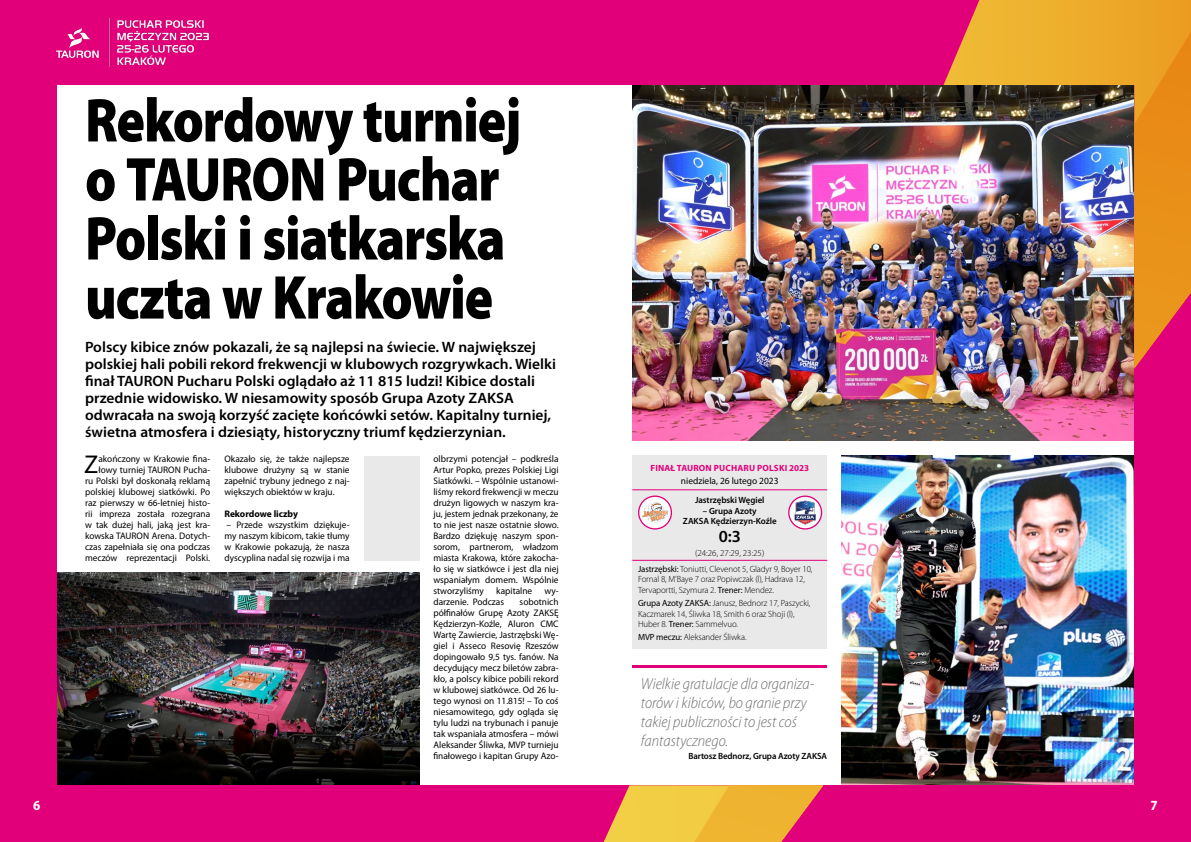
<style>
.page{position:relative;width:1191px;height:842px;background:#fff}
.page>*{position:absolute;margin:0;border:0;box-sizing:border-box;transform-origin:0 0}
.t1{font:900 62.4px/59px "Myriad Pro";letter-spacing:-.025em;color:#000;scale:.85 1}
.t2{font:25.8px "Myriad Pro";color:#000}
.t3{font:600 17px "Myriad Pro";color:#000}
.t4{font:italic 300 semi-condensed 16px/19px "Myriad Pro";color:#706f6f}
.t5{font:600 15px/17px "Myriad Pro";color:#000}
.t6{font:700 semi-condensed 14px "Myriad Pro";color:#fff}
.t7{font:9.5px/11px "Myriad Pro";color:#000;text-align:justify}
.t8{font:700 9.5px "Myriad Pro";color:#000}
.t9{font:300 9px/10.5px "Myriad Pro";letter-spacing:-.01em;color:#000}
.t10{font:600 9px/10.5px "Myriad Pro";letter-spacing:-.005em;color:#000;text-align:center}
.t11{font:700 9px "Myriad Pro";letter-spacing:.02em;color:#e2007a}
.s1{font-weight:400}
</style>
<div class="page">
<div style="left:364px;top:456px;width:55px;height:105px;background:#e9e9e9"></div>
<img style="left:632px;top:85px;width:502px;height:355px">
<img style="left:57px;top:572px;width:362px;height:213px">
<img style="left:841px;top:456px;width:293px;height:329px">
<hr style="left:632px;top:665px;width:195px;height:3px;background:#e2007a">
<div style="left:632px;top:456px;width:195px;height:193px;background:#e9e9e9"></div>
<hr style="left:632px;top:489px;width:195px;height:1px;background:#e2007a">
<hr style="left:632px;top:560px;width:195px;height:1px;background:#e2007a">
<svg style="left:638px;top:495px;width:34px;height:34px"></svg>
<div style="left:639px;top:497px;width:32px;height:31px;background:#fff;border-radius:50%"></div>
<svg style="left:642px;top:502px;width:26px;height:21px"></svg>
<svg style="left:788px;top:495px;width:34px;height:34px"></svg>
<svg style="left:789px;top:497px;width:32px;height:31px"></svg>
<svg style="left:795px;top:500px;width:19px;height:25px"></svg>
<div style="left:0;top:72px;width:57px;height:770px;background:#e2007a"></div>
<div style="left:0;top:785px;width:595px;height:57px;background:#e2007a"></div>
<div style="left:595px;top:785px;width:596px;height:57px;background:#e2007a"></div>
<div style="left:0;top:0;width:595px;height:85px;background:#e2007a"></div>
<div style="left:595px;top:0;width:596px;height:85px;background:#e2007a"></div>
<div style="left:1134px;top:55px;width:57px;height:759px;background:#e2007a"></div>
<img style="left:57px;top:18px;width:151px;height:49px">
<img style="left:943px;top:0;width:248px;height:369px">
<svg style="left:603px;top:785px;width:220px;height:57px"></svg>
<h1 class="t1" style="left:85px;top:92px;width:514px">Rekordowy turniej o TAURON Puchar<br>Polski i siatkarska uczta w Krakowie</h1>
<p class="t5" style="left:85px;top:339px;width:472px">Polscy kibice znów pokazali, że są najlepsi na świecie. W największej polskiej hali pobili rekord frekwencji w klubowych rozgrywkach. Wielki finał TAURON Pucharu Polski oglądało aż 11 815 ludzi! Kibice dostali przednie widowisko. W niesamowity sposób Grupa Azoty ZAKSA odwracała na swoją korzyść zacięte końcówki setów. Kapitalny turniej, świetna atmosfera i dziesiąty, historyczny triumf kędzierzynian.  </p>
<h2 class="t2" style="left:84px;top:450px;width:16px">Z</h2>
<p class="t7" style="left:85px;top:454px;width:127px;text-align:right">akończony w Krakowie fina&shy;łowy turniej TAURON Pucha-<br>ru Polski był doskonałą reklamą polskiej klubowej siatkówki. Po raz pierwszy w 66-letniej histo&shy;rii impreza została rozegrana w tak dużej hali, jaką jest kra&shy;kowska TAURON Arena. Dotych&shy;czas zapełniała się ona podczas meczów reprezentacji Polski.</p>
<p class="t7" style="left:224px;top:454px;width:127px">Okazało się, że także najlepsze klubowe drużyny są w stanie zapełnić trybuny jednego z naj&shy;większych obiektów w kraju.</p>
<p class="t7" style="left:433px;top:454px;width:127px">olbrzymi potencjał – podkreśla Artur Popko, prezes Polskiej Ligi Siatkówki. – Wspólnie ustanowi&shy;liśmy rekord frekwencji w meczu drużyn ligowych w naszym kra&shy;ju, jestem jednak przekonany, że to nie jest nasze ostatnie słowo.<br>Bardzo dziękuję naszym spon&shy;sorom, partnerom, władzom miasta Krakowa, które zakocha&shy;ło się w siatkówce i jest dla niej wspaniałym domem. Wspólnie stworzyliśmy</p>
<p class="t8" style="left:224px;top:508px;width:75px">Rekordowe liczby</p>
<p class="t7" style="left:224px;top:520px;width:127px">– Przede wszystkim dziękuje&shy;my naszym kibicom, takie tłumy w Krakowie pokazują, że nasza dyscyplina nadal się rozwija i ma</p>
<p class="t7" style="left:496px;top:586px;width:38px">kapitalne</p>
<p class="t7" style="left:544px;top:586px;width:16px">wy-</p>
<p class="t7" style="left:433px;top:597px;width:72px">darzenie.   Podczas</p>
<p class="t7" style="left:433px;top:597px;width:127px;text-indent:86px">sobotnich półfinałów Grupę Azoty ZAKSĘ Kędzierzyn-Koźle, Aluron CMC Wartę Zawiercie, Jastrzębski Wę&shy;giel i Asseco Resovię Rzeszów dopingowało 9,5 tys. fanów. Na decydujący mecz biletów zabra&shy;kło, a polscy kibice pobili rekord w klubowej siatkówce. Od 26 lu&shy;tego wynosi on 11.815! – To coś niesamowitego, gdy ogląda się tylu ludzi na trybunach i panuje tak wspaniała atmosfera – mówi Aleksander Śliwka, MVP turnieju finałowego i kapitan Grupy Azo-</p>
<p class="t11" style="left:650px;top:463px;width:160px">FINAŁ TAURON PUCHARU POLSKI 2023</p>
<p class="t7" style="left:681px;top:476px;width:99px">niedziela, 26 lutego 2023</p>
<p class="t10" style="left:695px;top:495px;width:71px">Jastrzębski Węgiel</p>
<p class="t10" style="left:683px;top:505px;width:95px">– Grupa Azoty<br>ZAKSA Kędzierzyn-Koźle</p>
<h3 class="t3" style="left:718px;top:527px;width:24px">0:3</h3>
<p class="t9" style="left:638px;top:545px;width:176px;line-height:16.2px;text-indent:57px">(24:26, 27:29, 23:25)<br><span class="s1">Jastrzębski:</span> Toniutti, Clevenot 5, Gladyr 9, Boyer 10,</p>
<p class="t9" style="left:638px;top:574px;width:168px">Fornal 8, M’Baye 7 oraz Popiwczak (l), Hadrava 12,<br>Tervaportti, Szymura 2. <span class="s1">Trener:</span> Mendez.</p>
<p class="t9" style="left:638px;top:598px;width:174px"><span class="s1">Grupa Azoty ZAKSA:</span> Janusz, Bednorz 17, Paszycki,<br>Kaczmarek 14, Śliwka 18, Smith 6 oraz Shoji (l),<br>Huber 8. <span class="s1">Trener:</span> Sammelvuo.</p>
<p class="t9" style="left:638px;top:632px;width:110px"><span class="s1">MVP meczu:</span> Aleksander Śliwka.</p>
<h3 class="t4" style="left:641px;top:674px;width:175px">Wielkie gratulacje dla organiza&shy;torów i kibiców, bo granie przy takiej publiczności to jest coś fantastycznego.</h3>
<p class="t10" style="left:688px;top:751px;width:140px">Bartosz Bednorz, Grupa Azoty ZAKSA</p>
<h3 class="t6" style="left:33px;top:798px;width:9px">6</h3>
<h3 class="t6" style="left:1150px;top:798px;width:9px">7</h3>
</div>
